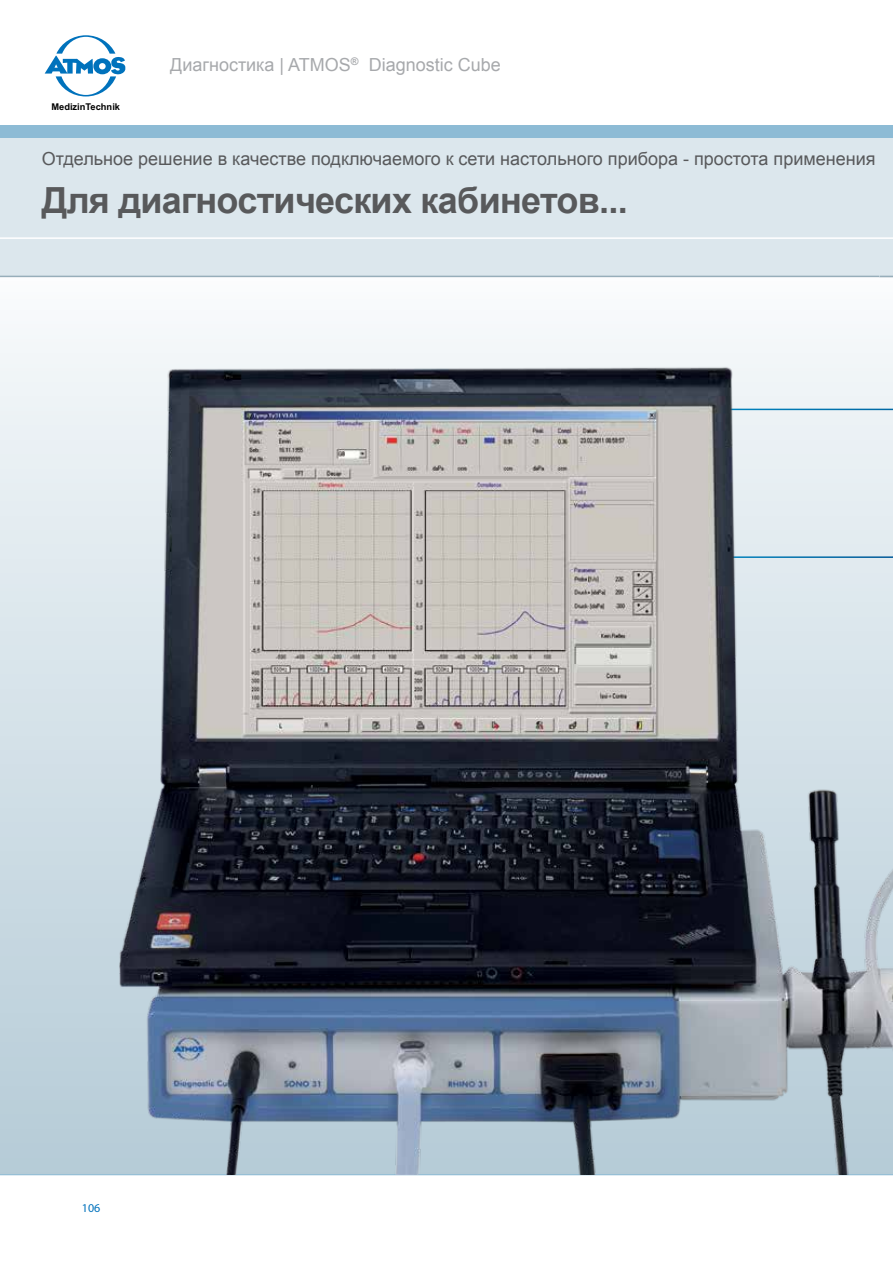
<style>
.page{position:relative;width:893px;height:1263px;background:#fff}
.page>*{position:absolute;margin:0;border:0;box-sizing:border-box;transform-origin:0 0}
.t1{font:700 36px "Arial";letter-spacing:-.02em;color:#58595b}
.t2{font:18px "Arial";color:#58595b}
.t3{font:18px "Arial";color:#a7a9ac}
.t4{font:12px "Myriad Pro";color:#0072bc}
.t5{font:700 9.3px "Arial";color:#000}
</style>
<div class="page">
<div style="left:0;top:125px;width:893px;height:13px;background:#8dbbd5"></div>
<div style="left:0;top:256px;width:893px;height:918px;background:linear-gradient(to bottom,#f9fbfc,#b4cbd7)"></div>
<div style="left:0;top:138px;width:893px;height:138px;background:#dce7ed"></div>
<hr style="left:0;top:276px;width:893px;height:1px;background:#97aeba">
<hr style="left:0;top:1174px;width:893px;height:1px;background:#8dbbd5">
<hr style="left:892px;top:256px;width:1px;height:918px;background:#f8fafc">
<div style="left:879px;top:138px;width:14px;height:138px;background:#dce7ed"></div>
<hr style="left:0;top:237px;width:893px;height:2px;background:#fff">
<img style="left:53px;top:329px;width:840px;height:845px">
<svg style="left:45px;top:35px;width:80px;height:61px"></svg>
<p class="t5" style="left:51px;top:100px;width:70px">MedizinTechnik</p>
<p class="t3" style="left:170px;top:53px;width:332px">Диагностика | ATMOS<sup>®</sup> Diagnostic Cube</p>
<p class="t2" style="left:42px;top:147px;width:835px">Отдельное решение в качестве подключаемого к сети настольного прибора - простота применения</p>
<h1 class="t1" style="left:42px;top:177px;width:587px">Для диагностических кабинетов...</h1>
<p class="t4" style="left:82px;top:1200px;width:20px">106</p>
</div>
